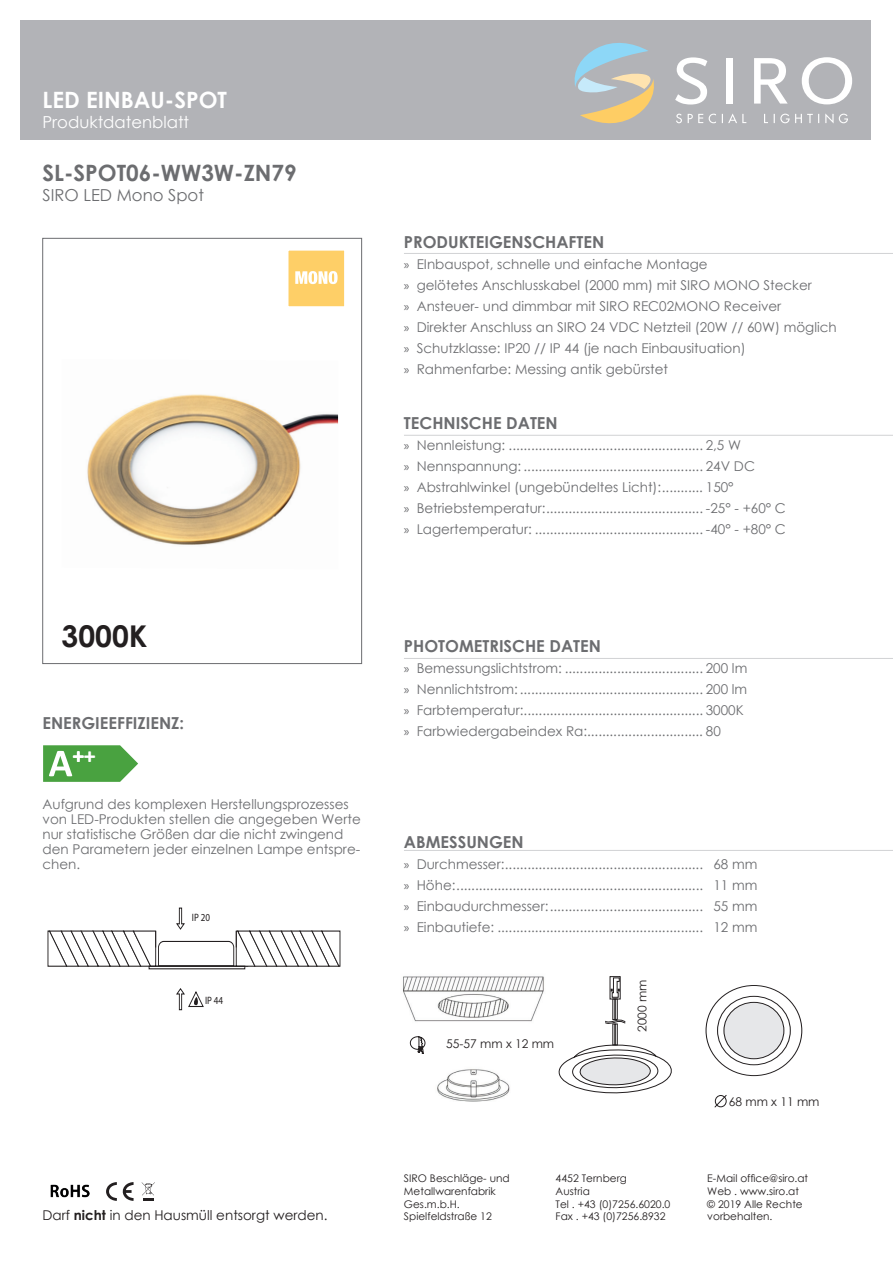
<style>
.page{position:relative;width:893px;height:1263px;background:#fff}
.page>*{position:absolute;margin:0;border:0;box-sizing:border-box;transform-origin:0 0}
.t1{font:700 30px "Century Gothic";color:#231f20}
.t2{font:700 22.5px "Century Gothic";color:#6c6d70}
.t3{font:700 22.5px "Century Gothic";color:#fff}
.t4{font:700 22.5px "Asap";color:#fff}
.t5{font:700 16.5px "Century Gothic";color:#6c6d70}
.t6{font:16.5px "Century Gothic";color:#fff}
.t7{font:16.5px "Century Gothic";color:#6c6d70}
.t8{font:13.5px/21px "Century Gothic";color:#6c6d70}
.t9{font:13.5px "Century Gothic";color:#231f20}
.t10{font:12px "Century Gothic";color:#231f20}
.t11{font:10.65px "Myriad Pro";color:#231f20;scale:.85 1}
.t12{font:10.5px/12.6px "Century Gothic";color:#231f20}
.s1{font-weight:700}
.s2{font-family:"Myriad Pro"}
</style>
<div class="page">
<div style="left:21px;top:21px;width:850px;height:119px;background:#b2b3b7"></div>
<svg style="left:574px;top:43px;width:80px;height:81px"></svg>
<div style="left:726px;top:58px;width:6px;height:46px;background:#fff"></div>
<svg style="left:802px;top:57px;width:50px;height:47px"></svg>
<svg style="left:754px;top:58px;width:34px;height:46px"></svg>
<svg style="left:675px;top:57px;width:32px;height:48px"></svg>
<svg style="left:676px;top:113px;width:172px;height:10px"></svg>
<div style="left:43px;top:238px;width:319px;height:426px;border:1px solid #6c6d70"></div>
<svg style="left:106px;top:1182px;width:27px;height:19px"></svg>
<svg style="left:142px;top:1182px;width:13px;height:19px"></svg>
<hr style="left:404px;top:253px;width:489px;height:1px;background:#d1d2d4">
<hr style="left:404px;top:435px;width:489px;height:1px;background:#d1d2d4">
<hr style="left:404px;top:658px;width:489px;height:1px;background:#d1d2d4">
<div style="left:285px;top:248px;width:62px;height:61px;background:#fecf67"></div>
<div style="left:282px;top:245px;width:68px;height:67px;border:6px solid #fff"></div>
<svg style="left:295px;top:271px;width:43px;height:13px"></svg>
<img style="left:87px;top:394px;width:251px;height:151px">
<svg style="left:43px;top:745px;width:95px;height:37px"></svg>
<img style="left:50px;top:1184px;width:40px;height:14px">
<hr style="left:404px;top:850px;width:489px;height:1px;background:#d1d2d4">
<div style="left:610px;top:976px;width:10px;height:23px;border:1px solid #231f20"></div>
<svg style="left:558px;top:977px;width:114px;height:117px"></svg>
<svg style="left:176px;top:988px;width:28px;height:22px"></svg>
<svg style="left:47px;top:908px;width:293px;height:59px"></svg>
<div style="left:724px;top:1002px;width:60px;height:57px;background:#e6e7e9;border-radius:50%"></div>
<div style="left:724px;top:1002px;width:60px;height:57px;border:1px solid #231f20;border-radius:50%"></div>
<div style="left:717px;top:996px;width:73px;height:69px;border:1px solid #231f20;border-radius:50%"></div>
<img style="left:403px;top:976px;width:141px;height:126px">
<svg style="left:410px;top:1036px;width:15px;height:18px"></svg>
<svg style="left:714px;top:1095px;width:13px;height:12px"></svg>
<h2 class="t3" style="left:43px;top:83px;width:186px">LED EINBAU-SPOT</h2>
<p class="t6" style="left:43px;top:111px;width:148px">Produktdatenblatt</p>
<h2 class="t2" style="left:43px;top:156px;width:256px">SL-SPOT06-WW3W-ZN79</h2>
<p class="t7" style="left:43px;top:183px;width:163px">SIRO LED Mono Spot</p>
<h1 class="t1" style="left:62px;top:613px;width:87px">3000K</h1>
<p class="t5" style="left:43px;top:710px;width:143px">ENERGIEEFFIZIENZ:</p>
<h2 class="t4" style="left:72px;top:741px;width:26px">++</h2>
<p class="t8" style="left:43px;top:796px;width:320px;line-height:15px">Aufgrund des komplexen Herstellungsprozesses von LED-Produkten stellen die angegeben Werte nur statistische Größen dar die nicht zwingend den Parametern jeder einzelnen Lampe entspre&shy;chen.</p>
<p class="t11" style="left:192px;top:911px;width:23px">IP 20</p>
<p class="t11" style="left:205px;top:993px;width:23px">IP 44</p>
<p class="t9" style="left:43px;top:1206px;width:286px">Darf <span class="s1">nicht</span> in den Hausmüll entsorgt werden.</p>
<p class="t5" style="left:404px;top:230px;width:202px">PRODUKTEIGENSCHAFTEN</p>
<p class="t8" style="left:404px;top:254px;width:434px"><span class="s2">»</span> EInbauspot, schnelle und einfache Montage<br><span class="s2">»</span> gelötetes Anschlusskabel (2000 mm) mit SIRO MONO Stecker<br><span class="s2">»</span> Ansteuer- und dimmbar mit SIRO REC02MONO Receiver<br><span class="s2">»</span> Direkter Anschluss an SIRO 24 VDC Netzteil (20W // 60W) möglich <span class="s2">»</span> Schutzklasse: IP20 // IP 44 (je nach Einbausituation)<br><span class="s2">»</span> Rahmenfarbe: Messing antik gebürstet</p>
<p class="t5" style="left:404px;top:411px;width:155px">TECHNISCHE DATEN</p>
<p class="t8" style="left:404px;top:435px;width:383px"><span class="s2">»</span> Nennleistung: .................................................... 2,5 W<br><span class="s2">»</span> Nennspannung: ................................................ 24V DC<br><span class="s2">»</span> Abstrahlwinkel (ungebündeltes Licht):........... 150°<br><span class="s2">»</span> Betriebstemperatur:.......................................... -25° - +60° C <span class="s2">»</span> Lagertemperatur: ............................................. -40° - +80° C</p>
<p class="t5" style="left:404px;top:634px;width:199px">PHOTOMETRISCHE DATEN</p>
<p class="t8" style="left:404px;top:658px;width:345px"><span class="s2">»</span> Bemessungslichtstrom: ..................................... 200 lm <span class="s2">»</span> Nennlichtstrom: ................................................. 200 lm <span class="s2">»</span> Farbtemperatur:................................................ 3000K <span class="s2">»</span> Farbwiedergabeindex Ra:............................... 80</p>
<p class="t5" style="left:404px;top:829px;width:121px">ABMESSUNGEN</p>
<p class="t8" style="left:404px;top:853px;width:355px;text-align:justify"><span class="s2">»</span> Durchmesser:..................................................... 68 mm <span class="s2">»</span> Höhe:.................................................................. 11 mm <span class="s2">»</span> Einbaudurchmesser:......................................... 55 mm <span class="s2">»</span> Einbautiefe: ....................................................... 12 mm</p>
<p class="t10" style="left:446px;top:1035px;width:109px">55-57 mm x 12 mm</p>
<p class="t10" style="left:634px;top:1032px;width:54px;rotate:-90deg">2000 mm</p>
<p class="t10" style="left:729px;top:1093px;width:92px">68 mm x 11 mm</p>
<p class="t12" style="left:404px;top:1172px;width:107px">SIRO Beschläge- und<br>Metallwarenfabrik<br>Ges.m.b.H.<br>Spielfeldstraße 12</p>
<p class="t12" style="left:556px;top:1172px;width:116px">4452 Ternberg<br>Austria<br>Tel . +43 (0)7256.6020.0<br>Fax . +43 (0)7256.8932</p>
<p class="t12" style="left:707px;top:1172px;width:102px">E-Mail office@siro.at<br>Web . www.siro.at © 2019 Alle Rechte vorbehalten.</p>
</div>
